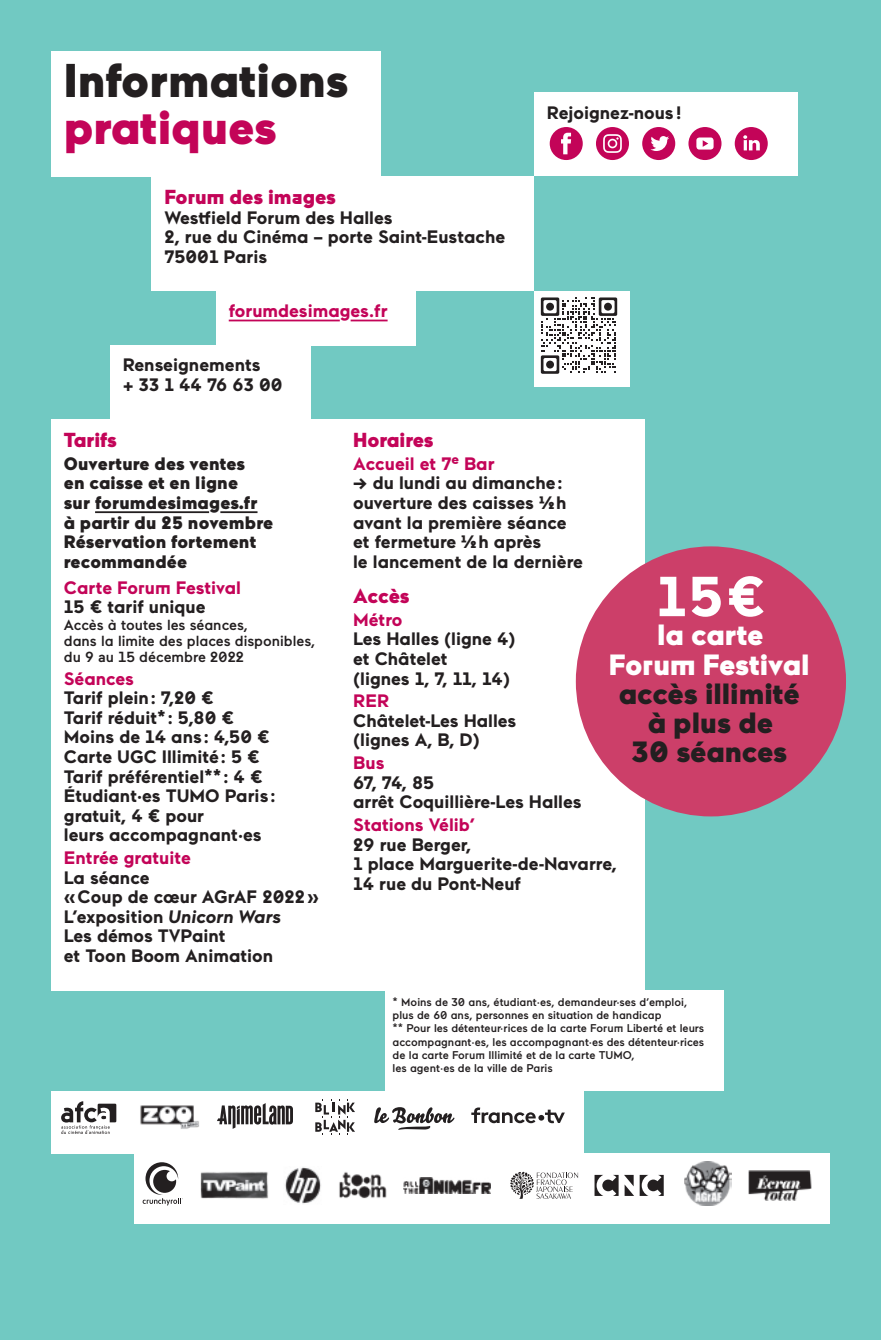
<style>
.page{position:relative;width:881px;height:1340px;background:#fff}
.page>*{position:absolute;margin:0;border:0;box-sizing:border-box;transform-origin:0 0}
.t1{font:700 56.25px "Maax";color:#fff}
.t2{font:900 47.25px "Maax";color:#231f20}
.t3{font:900 47.25px "Maax";color:#c30458}
.t4{font:900 29.25px/29.2px "Maax";color:#231f20;text-align:center}
.t5{font:900 29.25px/29.2px "Maax";letter-spacing:-.005em;color:#fff;text-align:center}
.t6{font:900 20.25px "Maax";color:#c30458}
.t7{font:700 18px/19.6px "Maax";color:#231f20}
.t8{font:900 18px/19.6px "Maax";letter-spacing:.01em;color:#231f20}
.t9{font:700 18px "Maax";color:#c30458}
.t10{font:500 14.62px/16.2px "Maax";color:#231f20}
.t11{font:500 11.25px/13px "Maax";color:#231f20}
.s1{font-style:italic}
</style>
<div class="page">
<div style="left:0;top:0;width:880px;height:1339px;background:#71c9c2"></div>
<div style="left:151px;top:176px;width:383px;height:115px;background:#fff"></div>
<div style="left:216px;top:291px;width:199px;height:54px;background:#fff"></div>
<hr style="left:229px;top:319px;width:110px;height:2px;background:#c30458">
<hr style="left:350px;top:319px;width:37px;height:2px;background:#c30458">
<div style="left:110px;top:345px;width:201px;height:74px;background:#fff"></div>
<div style="left:51px;top:419px;width:593px;height:571px;background:#fff"></div>
<hr style="left:95px;top:511px;width:114px;height:2px;background:#231f20">
<hr style="left:220px;top:511px;width:37px;height:2px;background:#231f20">
<div style="left:51px;top:51px;width:330px;height:125px;background:#fff"></div>
<div style="left:534px;top:93px;width:263px;height:83px;background:#fff"></div>
<svg style="left:549px;top:127px;width:33px;height:33px"></svg>
<svg style="left:596px;top:127px;width:32px;height:33px"></svg>
<svg style="left:642px;top:127px;width:33px;height:33px"></svg>
<svg style="left:688px;top:127px;width:33px;height:33px"></svg>
<svg style="left:734px;top:127px;width:33px;height:33px"></svg>
<div style="left:385px;top:990px;width:338px;height:100px;background:#fff"></div>
<div style="left:575px;top:546px;width:270px;height:270px;background:#cc3f69;border-radius:50%"></div>
<div style="left:135px;top:1153px;width:694px;height:71px;background:#fff"></div>
<svg style="left:594px;top:1174px;width:69px;height:21px"></svg>
<img style="left:285px;top:1167px;width:36px;height:37px">
<img style="left:200px;top:1172px;width:68px;height:26px">
<svg style="left:142px;top:1162px;width:41px;height:43px"></svg>
<img style="left:339px;top:1172px;width:48px;height:27px">
<img style="left:403px;top:1177px;width:87px;height:15px">
<img style="left:684px;top:1161px;width:47px;height:44px">
<svg style="left:510px;top:1171px;width:68px;height:27px"></svg>
<div style="left:534px;top:291px;width:95px;height:95px;background:#fff"></div>
<div style="left:51px;top:1090px;width:532px;height:63px;background:#fff"></div>
<svg style="left:374px;top:1107px;width:80px;height:22px"></svg>
<svg style="left:61px;top:1101px;width:55px;height:32px"></svg>
<img style="left:140px;top:1105px;width:59px;height:24px">
<svg style="left:471px;top:1107px;width:93px;height:16px"></svg>
<svg style="left:217px;top:1103px;width:76px;height:25px"></svg>
<svg style="left:315px;top:1099px;width:40px;height:36px"></svg>
<svg style="left:540px;top:297px;width:77px;height:77px"></svg>
<div style="left:546px;top:303px;width:7px;height:7px;background:#231f20;border-radius:50%"></div>
<div style="left:603px;top:303px;width:8px;height:7px;background:#231f20;border-radius:50%"></div>
<div style="left:546px;top:360px;width:7px;height:8px;background:#231f20;border-radius:50%"></div>
<img style="left:748px;top:1170px;width:63px;height:30px">
<h2 class="t2" style="left:64px;top:49px;width:286px">Informations</h2>
<h2 class="t3" style="left:64px;top:96px;width:214px">pratiques</h2>
<p class="t7" style="left:546px;top:102px;width:136px">Rejoignez-nous!</p>
<p class="t6" style="left:164px;top:184px;width:173px">Forum des images</p>
<p class="t7" style="left:164px;top:207px;width:342px">Westfield Forum des Halles<br>2, rue du Cinéma – porte Saint-Eustache<br>75001 Paris</p>
<p class="t9" style="left:229px;top:299px;width:160px">forumdesimages.fr</p>
<p class="t7" style="left:123px;top:354px;width:161px">Renseignements<br>+ 33 1 44 76 63 00</p>
<p class="t6" style="left:64px;top:426px;width:54px">Tarifs</p>
<p class="t8" style="left:64px;top:453px;width:211px">Ouverture des ventes<br>en caisse et en ligne<br>sur forumdesimages.fr à partir du 25 novembre<br>Réservation fortement recommandée</p>
<p class="t9" style="left:64px;top:575px;width:179px">Carte Forum Festival</p>
<p class="t7" style="left:64px;top:596px;width:143px">15 € tarif unique</p>
<p class="t10" style="left:64px;top:615px;width:253px">Accès à toutes les séances,<br>dans la limite des places disponibles, du 9 au 15 décembre 2022</p>
<p class="t9" style="left:64px;top:666px;width:72px">Séances</p>
<p class="t7" style="left:64px;top:687px;width:213px">Tarif plein: 7,20 €<br>Tarif réduit*: 5,80 €<br>Moins de 14 ans: 4,50 €<br>Carte UGC Illimité: 5 €<br>Tarif préférentiel**: 4 €<br>Étudiant·es TUMO Paris: gratuit, 4 € pour<br>leurs accompagnant·es</p>
<p class="t9" style="left:64px;top:846px;width:129px">Entrée gratuite</p>
<p class="t7" style="left:64px;top:866px;width:257px">La séance<br>«Coup de cœur AGrAF 2022»<br>L’exposition <span class="s1">Unicorn Wars<br></span>Les démos TVPaint<br>et Toon Boom Animation</p>
<p class="t6" style="left:353px;top:426px;width:82px">Horaires</p>
<p class="t9" style="left:353px;top:452px;width:143px">Accueil et 7e Bar</p>
<p class="t7" style="left:353px;top:472px;width:231px">→ du lundi au dimanche: ouverture des caisses 1/2h avant la première séance et fermeture 1/2h après<br>le lancement de la dernière</p>
<p class="t6" style="left:353px;top:582px;width:58px">Accès</p>
<p class="t9" style="left:353px;top:607px;width:51px">Métro</p>
<p class="t7" style="left:353px;top:628px;width:164px">Les Halles (ligne 4) et Châtelet<br>(lignes 1, 7, 11, 14)</p>
<p class="t9" style="left:353px;top:689px;width:38px">RER</p>
<p class="t7" style="left:353px;top:710px;width:165px">Châtelet-Les Halles (lignes A, B, D)</p>
<p class="t9" style="left:353px;top:751px;width:33px">Bus</p>
<p class="t7" style="left:353px;top:772px;width:230px">67, 74, 85<br>arrêt Coquillière-Les Halles</p>
<p class="t9" style="left:353px;top:813px;width:123px">Stations Vélib’</p>
<p class="t7" style="left:353px;top:834px;width:265px">29 rue Berger,<br>1 place Marguerite-de-Navarre,<br>14 rue du Pont-Neuf</p>
<h1 class="t1" style="left:656px;top:559px;width:110px">15€</h1>
<h3 class="t5" style="left:608px;top:619px;width:202px">la carte<br>Forum Festival</h3>
<h3 class="t4" style="left:618px;top:678px;width:182px">accès illimité à plus de<br>30 séances</h3>
<p class="t11" style="left:392px;top:995px;width:313px">* Moins de 30 ans, étudiant·es, demandeur·ses d’emploi, plus de 60 ans, personnes en situation de handicap<br>** Pour les détenteur·rices de la carte Forum Liberté et leurs accompagnant·es, les accompagnant·es des détenteur·rices de la carte Forum Illimité et de la carte TUMO,<br>les agent·es de la ville de Paris</p>
</div>
